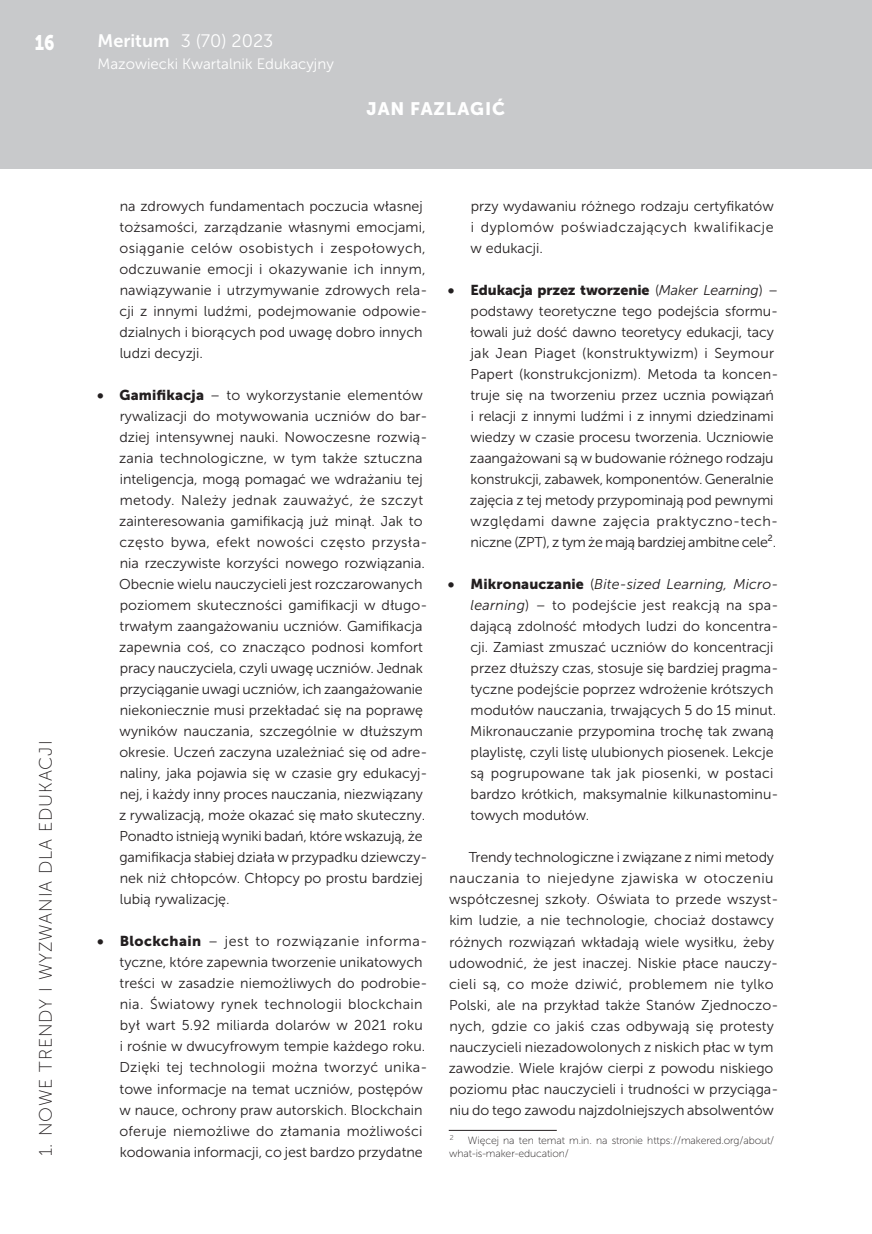
<style>
.page{position:relative;width:872px;height:1234px;background:#fff}
.page>*{position:absolute;margin:0;border:0;box-sizing:border-box;transform-origin:0 0}
.t1{font:21px "Museo Sans 900";color:#fff;scale:.8 1}
.t2{font:18px "Museo Sans 100";letter-spacing:.05em;color:#231f20}
.t3{font:18px "Museo Sans 300";color:#fff}
.t4{font:18px "Museo Sans 900";letter-spacing:.05em;color:#fff}
.t5{font:15px "Museo Sans 300";color:#fff}
.t6{font:14.25px/21px "Museo Sans 300";color:#231f20}
.t7{font:14.25px "Museo Sans 900";letter-spacing:-.01em;color:#231f20}
.t8{font:10.5px/13.5px "Museo Sans 100";letter-spacing:-.01em;color:#231f20}
.t9{font:7.05px "Museo Sans 100";color:#231f20}
.s1{font-family:"Museo Sans 700"}
.s2{font-family:"Museo Sans 900"}
.s3{font-family:"Museo Sans 300"}
.s4{font-family:"Museo Sans 300";font-style:italic}
.s5{font-style:italic}
</style>
<div class="page">
<div style="left:0;top:0;width:872px;height:169px;background:#c8c9cb"></div>
<hr style="left:449px;top:1129px;width:108px;height:1px;background:#231f20">
<h1 class="t1" style="left:35px;top:30px;width:26px">16</h1>
<p class="t3" style="left:98px;top:31px;width:177px"><span class="s1">Meritum</span> 3 (70) 2023</p>
<p class="t5" style="left:98px;top:56px;width:238px">Mazowiecki Kwartalnik Edukacyjny</p>
<p class="t4" style="left:366px;top:99px;width:140px">JAN FAZLAGIĆ</p>
<p class="t2" style="left:36px;top:1156px;width:417px;rotate:-90deg">1. NOWE TRENDY I WYZWANIA DLA EDUKACJI</p>
<p class="t6" style="left:119px;top:195px;width:310px">na zdrowych fundamentach poczucia własnej tożsamości, zarządzanie własnymi emocjami, osiąganie celów osobistych i zespołowych, odczuwanie emocji i okazywanie ich innym, nawiązywanie i utrzymywanie zdrowych rela&shy;cji z innymi ludźmi, podejmowanie odpowie&shy;dzialnych i biorących pod uwagę dobro innych ludzi decyzji.</p>
<p class="t6" style="left:119px;top:384px;width:310px;text-indent:-22px"><span class="s2">• Gamifikacja</span> – to wykorzystanie elementów rywalizacji do motywowania uczniów do bar&shy;dziej intensywnej nauki. Nowoczesne rozwią&shy;zania technologiczne, w tym także sztuczna inteligencja, mogą pomagać we wdrażaniu tej metody. Należy jednak zauważyć, że szczyt zainteresowania gamifikacją już minął. Jak to często bywa, efekt nowości często przysła&shy;nia rzeczywiste korzyści nowego rozwiązania.<br>Obecnie wielu nauczycieli jest rozczarowanych poziomem skuteczności gamifikacji w długo&shy;trwałym zaangażowaniu uczniów. Gamifikacja zapewnia coś, co znacząco podnosi komfort pracy nauczyciela, czyli uwagę uczniów. Jednak przyciąganie uwagi uczniów, ich zaangażowanie niekoniecznie musi przekładać się na poprawę wyników nauczania, szczególnie w dłuższym okresie. Uczeń zaczyna uzależniać się od adre&shy;naliny, jaka pojawia się w czasie gry edukacyj&shy;nej, i każdy inny proces nauczania, niezwiązany z rywalizacją, może okazać się mało skuteczny.<br>Ponadto istnieją wyniki badań, które wskazują, że gamifikacja słabiej działa w przypadku dziewczy&shy;nek niż chłopców. Chłopcy po prostu bardziej lubią rywalizację.</p>
<p class="t6" style="left:119px;top:930px;width:309px;text-indent:-22px"><span class="s2">• Blockchain</span> – jest to rozwiązanie informa&shy;tyczne, które zapewnia tworzenie unikatowych treści w zasadzie niemożliwych do podrobie&shy;nia. Światowy rynek technologii blockchain był wart 5.92 miliarda dolarów w 2021 roku i rośnie w dwucyfrowym tempie każdego roku.<br>Dzięki tej technologii można tworzyć unika&shy;towe informacje na temat uczniów, postępów w nauce, ochrony praw autorskich. Blockchain oferuje niemożliwe do złamania możliwości kodowania informacji, co jest bardzo przydatne</p>
<p class="t6" style="left:470px;top:195px;width:305px;text-align:justify">przy wydawaniu różnego rodzaju certyfikatów i dyplomów poświadczających kwalifikacje w edukacji.</p>
<p class="t7" style="left:448px;top:282px;width:332px">• Edukacja przez tworzenie <span class="s3">(</span><span class="s4">Maker Learning</span><span class="s3">) –</span></p>
<p class="t6" style="left:470px;top:300px;width:310px">podstawy teoretyczne tego podejścia sformu&shy;łowali już dość dawno teoretycy edukacji, tacy jak Jean Piaget (konstruktywizm) i Seymour Papert (konstrukcjonizm). Metoda ta koncen&shy;truje się na tworzeniu przez ucznia powiązań i relacji z innymi ludźmi i z innymi dziedzinami wiedzy w czasie procesu tworzenia. Uczniowie zaangażowani są w budowanie różnego rodzaju konstrukcji, zabawek, komponentów. Generalnie zajęcia z tej metody przypominają pod pewnymi względami dawne zajęcia praktyczno-tech&shy;niczne (ZPT), z tym że mają bardziej ambitne cele2.</p>
<p class="t6" style="left:470px;top:573px;width:310px;text-indent:-22px"><span class="s2">• Mikronauczanie</span> (<span class="s5">Bite-sized Learning, Micro&shy;learning</span>) – to podejście jest reakcją na spa&shy;dającą zdolność młodych ludzi do koncentra&shy;cji. Zamiast zmuszać uczniów do koncentracji przez dłuższy czas, stosuje się bardziej pragma&shy;tyczne podejście poprzez wdrożenie krótszych modułów nauczania, trwających 5 do 15 minut.<br>Mikronauczanie przypomina trochę tak zwaną playlistę, czyli listę ulubionych piosenek. Lekcje są pogrupowane tak jak piosenki, w postaci bardzo krótkich, maksymalnie kilkunastominu&shy;towych modułów.</p>
<p class="t6" style="left:449px;top:846px;width:331px;text-indent:20px">Trendy technologiczne i związane z nimi metody nauczania to niejedyne zjawiska w otoczeniu współczesnej szkoły. Oświata to przede wszyst&shy;kim ludzie, a nie technologie, chociaż dostawcy różnych rozwiązań wkładają wiele wysiłku, żeby udowodnić, że jest inaczej. Niskie płace nauczy&shy;cieli są, co może dziwić, problemem nie tylko Polski, ale na przykład także Stanów Zjednoczo&shy;nych, gdzie co jakiś czas odbywają się protesty nauczycieli niezadowolonych z niskich płac w tym zawodzie. Wiele krajów cierpi z powodu niskiego poziomu płac nauczycieli i trudności w przyciąga&shy;niu do tego zawodu najzdolniejszych absolwentów</p>
<p class="t9" style="left:450px;top:1133px;width:5px">2</p>
<p class="t8" style="left:449px;top:1133px;width:326px;text-indent:19px">Więcej na ten temat m.in. na stronie https://makered.org/about/ what-is-maker-education/</p>
</div>
